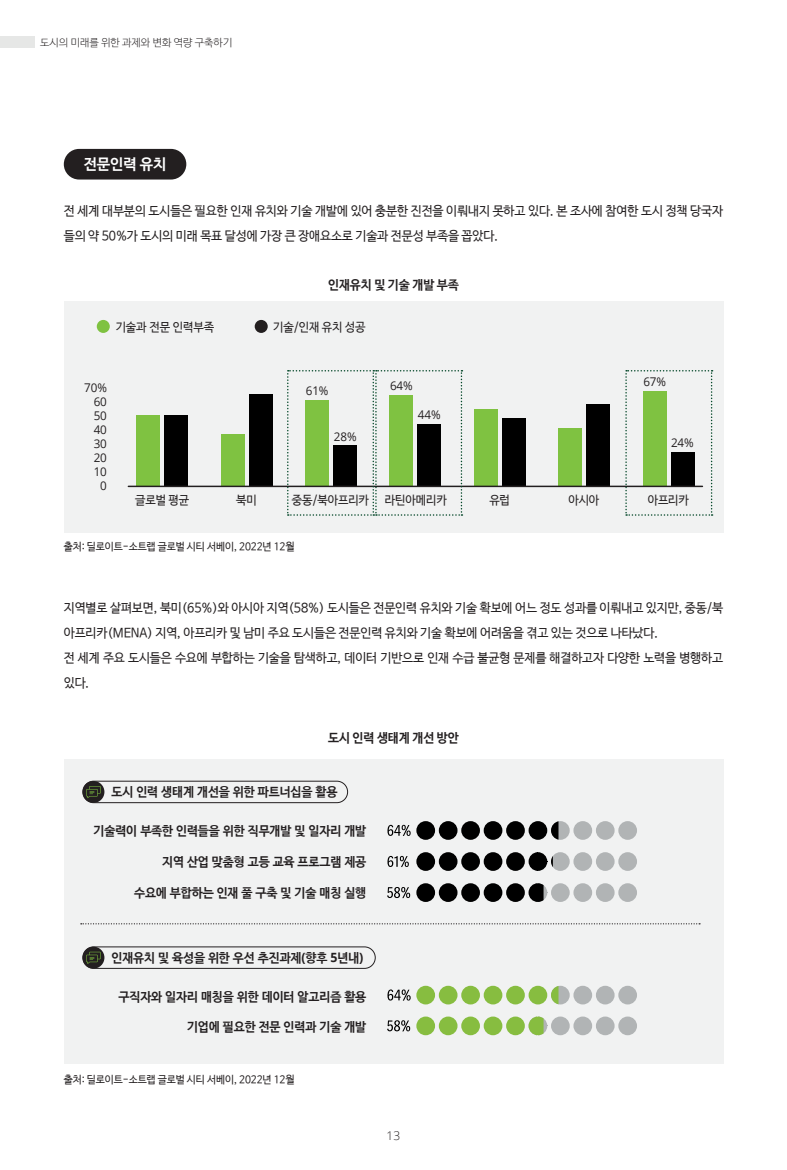
<style>
.page{position:relative;width:787px;height:1170px;background:#fff}
.page>*{position:absolute;margin:0;border:0;box-sizing:border-box;transform-origin:0 0}
.t1{font:700 15px "Nanum Barun Gothic";letter-spacing:-.01em;color:#fff}
.t2{font:12.75px/24.8px "Nanum Barun Gothic";letter-spacing:-.01em;color:#231f20}
.t3{font:700 12.75px "Nanum Barun Gothic";letter-spacing:-.01em;color:#231f20}
.t4{font:12px "Nanum Barun Gothic";letter-spacing:-.01em;color:#231f20}
.t5{font:12px "Open Sans";letter-spacing:-.01em;color:#231f20}
.t6{font:300 12px "Open Sans";color:#231f20}
.t7{font:10.5px "Nanum Barun Gothic";letter-spacing:-.01em;color:#231f20}
.t8{font:300 10.5px "Nanum Barun Gothic";color:#231f20}
.s1{font-family:"Open Sans"}
</style>
<div class="page">
<div style="left:0;top:36px;width:35px;height:12px;background:#e6e7e6"></div>
<div style="left:64px;top:301px;width:659px;height:232px;background:#f1f2f2"></div>
<div style="left:64px;top:759px;width:659px;height:305px;background:#f1f2f2"></div>
<div style="left:64px;top:149px;width:122px;height:30px;background:#231f20;border-radius:15px"></div>
<div style="left:97px;top:320px;width:13px;height:13px;background:#7fc241;border-radius:50%"></div>
<div style="left:255px;top:320px;width:13px;height:13px;background:#231f20;border-radius:50%"></div>
<div style="left:136px;top:415px;width:24px;height:71px;background:#7fc241"></div>
<div style="left:164px;top:415px;width:24px;height:71px;background:#000"></div>
<div style="left:221px;top:434px;width:24px;height:52px;background:#7fc241"></div>
<div style="left:249px;top:394px;width:23px;height:92px;background:#000"></div>
<div style="left:474px;top:409px;width:23px;height:77px;background:#7fc241"></div>
<div style="left:502px;top:418px;width:23px;height:68px;background:#000"></div>
<div style="left:558px;top:428px;width:24px;height:58px;background:#7fc241"></div>
<div style="left:586px;top:404px;width:24px;height:82px;background:#000"></div>
<hr style="left:128px;top:485px;width:574px;height:2px;background:#231f20">
<svg style="left:287px;top:370px;width:175px;height:145px"></svg>
<svg style="left:625px;top:370px;width:87px;height:145px"></svg>
<svg style="left:387px;top:855px;width:22px;height:12px"></svg>
<div style="left:416px;top:852px;width:19px;height:18px;background:#000;border-radius:50%"></div>
<div style="left:439px;top:852px;width:18px;height:18px;background:#000;border-radius:50%"></div>
<div style="left:461px;top:852px;width:19px;height:18px;background:#000;border-radius:50%"></div>
<div style="left:483px;top:852px;width:19px;height:18px;background:#000;border-radius:50%"></div>
<div style="left:506px;top:852px;width:19px;height:18px;background:#000;border-radius:50%"></div>
<div style="left:551px;top:852px;width:18px;height:18px;background:#b1b4b5;border-radius:50%"></div>
<div style="left:528px;top:852px;width:19px;height:18px;background:#000;border-radius:50%"></div>
<div style="left:573px;top:852px;width:19px;height:18px;background:#b1b4b5;border-radius:50%"></div>
<div style="left:596px;top:852px;width:18px;height:18px;background:#b1b4b5;border-radius:50%"></div>
<div style="left:618px;top:852px;width:19px;height:18px;background:#b1b4b5;border-radius:50%"></div>
<svg style="left:551px;top:856px;width:2px;height:11px"></svg>
<svg style="left:387px;top:989px;width:23px;height:11px"></svg>
<div style="left:416px;top:985px;width:19px;height:19px;background:#87bd40;border-radius:50%"></div>
<div style="left:439px;top:985px;width:18px;height:19px;background:#87bd40;border-radius:50%"></div>
<div style="left:461px;top:985px;width:19px;height:19px;background:#87bd40;border-radius:50%"></div>
<div style="left:483px;top:985px;width:19px;height:19px;background:#87bd40;border-radius:50%"></div>
<div style="left:506px;top:985px;width:19px;height:19px;background:#87bd40;border-radius:50%"></div>
<div style="left:528px;top:985px;width:19px;height:19px;background:#87bd40;border-radius:50%"></div>
<div style="left:551px;top:985px;width:18px;height:19px;background:#b1b4b5;border-radius:50%"></div>
<div style="left:573px;top:985px;width:19px;height:19px;background:#b1b4b5;border-radius:50%"></div>
<div style="left:596px;top:985px;width:18px;height:19px;background:#b1b4b5;border-radius:50%"></div>
<div style="left:618px;top:985px;width:19px;height:19px;background:#b1b4b5;border-radius:50%"></div>
<svg style="left:551px;top:985px;width:7px;height:19px"></svg>
<svg style="left:387px;top:824px;width:23px;height:11px"></svg>
<div style="left:416px;top:821px;width:19px;height:18px;background:#000;border-radius:50%"></div>
<div style="left:439px;top:821px;width:18px;height:18px;background:#000;border-radius:50%"></div>
<div style="left:461px;top:821px;width:19px;height:18px;background:#000;border-radius:50%"></div>
<div style="left:483px;top:821px;width:19px;height:18px;background:#000;border-radius:50%"></div>
<div style="left:506px;top:821px;width:19px;height:18px;background:#000;border-radius:50%"></div>
<div style="left:528px;top:821px;width:19px;height:18px;background:#000;border-radius:50%"></div>
<div style="left:551px;top:821px;width:18px;height:18px;background:#b1b4b5;border-radius:50%"></div>
<div style="left:573px;top:821px;width:19px;height:18px;background:#b1b4b5;border-radius:50%"></div>
<div style="left:596px;top:821px;width:18px;height:18px;background:#b1b4b5;border-radius:50%"></div>
<div style="left:618px;top:821px;width:19px;height:18px;background:#b1b4b5;border-radius:50%"></div>
<svg style="left:551px;top:821px;width:7px;height:18px"></svg>
<svg style="left:387px;top:1020px;width:23px;height:11px"></svg>
<div style="left:416px;top:1016px;width:19px;height:19px;background:#87bd40;border-radius:50%"></div>
<div style="left:439px;top:1016px;width:18px;height:19px;background:#87bd40;border-radius:50%"></div>
<div style="left:461px;top:1016px;width:19px;height:19px;background:#87bd40;border-radius:50%"></div>
<div style="left:483px;top:1016px;width:19px;height:19px;background:#87bd40;border-radius:50%"></div>
<div style="left:506px;top:1016px;width:19px;height:19px;background:#87bd40;border-radius:50%"></div>
<div style="left:551px;top:1016px;width:18px;height:19px;background:#b1b4b5;border-radius:50%"></div>
<svg style="left:528px;top:1016px;width:19px;height:19px"></svg>
<div style="left:573px;top:1016px;width:19px;height:19px;background:#b1b4b5;border-radius:50%"></div>
<div style="left:596px;top:1016px;width:18px;height:19px;background:#b1b4b5;border-radius:50%"></div>
<div style="left:618px;top:1016px;width:19px;height:19px;background:#b1b4b5;border-radius:50%"></div>
<svg style="left:528px;top:1016px;width:15px;height:19px"></svg>
<svg style="left:387px;top:887px;width:23px;height:11px"></svg>
<div style="left:416px;top:883px;width:19px;height:18px;background:#000;border-radius:50%"></div>
<div style="left:439px;top:883px;width:18px;height:18px;background:#000;border-radius:50%"></div>
<div style="left:461px;top:883px;width:19px;height:18px;background:#000;border-radius:50%"></div>
<div style="left:483px;top:883px;width:19px;height:18px;background:#000;border-radius:50%"></div>
<div style="left:506px;top:883px;width:19px;height:18px;background:#000;border-radius:50%"></div>
<div style="left:551px;top:883px;width:18px;height:18px;background:#b1b4b5;border-radius:50%"></div>
<svg style="left:528px;top:883px;width:19px;height:18px"></svg>
<div style="left:573px;top:883px;width:19px;height:18px;background:#b1b4b5;border-radius:50%"></div>
<div style="left:596px;top:883px;width:18px;height:18px;background:#b1b4b5;border-radius:50%"></div>
<div style="left:618px;top:883px;width:19px;height:18px;background:#b1b4b5;border-radius:50%"></div>
<svg style="left:528px;top:883px;width:15px;height:18px"></svg>
<svg style="left:81px;top:923px;width:619px;height:1px"></svg>
<div style="left:82px;top:781px;width:22px;height:21px;background:#231f20;border-radius:50%"></div>
<div style="left:82px;top:946px;width:22px;height:22px;background:#231f20;border-radius:50%"></div>
<svg style="left:86px;top:786px;width:15px;height:12px"></svg>
<svg style="left:86px;top:951px;width:15px;height:12px"></svg>
<div style="left:82px;top:780px;width:266px;height:23px;border:1px solid #231f20;border-radius:11px"></div>
<div style="left:82px;top:946px;width:293px;height:22px;border:1px solid #231f20;border-radius:11px"></div>
<p class="t8" style="left:40px;top:37px;width:194px">도시의 미래를 위한 과제와 변화 역량 구축하기</p>
<p class="t1" style="left:84px;top:156px;width:84px">전문인력 유치</p>
<p class="t2" style="left:64px;top:199px;width:661px">전 세계 대부분의 도시들은 필요한 인재 유치와 기술 개발에 있어 충분한 진전을 이뤄내지 못하고 있다. 본 조사에 참여한 도시 정책 당국자 들의 약 50%가 도시의 미래 목표 달성에 가장 큰 장애요소로 기술과 전문성 부족을 꼽았다.</p>
<p class="t4" style="left:116px;top:321px;width:100px">기술과 전문 인력부족</p>
<p class="t5" style="left:84px;top:379px;width:24px">70%</p>
<p class="t5" style="left:94px;top:393px;width:15px">60</p>
<p class="t5" style="left:94px;top:407px;width:15px">50</p>
<p class="t5" style="left:94px;top:421px;width:15px">40</p>
<p class="t5" style="left:94px;top:435px;width:15px">30</p>
<p class="t5" style="left:94px;top:449px;width:15px">20</p>
<p class="t5" style="left:94px;top:463px;width:15px">10</p>
<p class="t5" style="left:100px;top:477px;width:8px">0</p>
<p class="t4" style="left:135px;top:494px;width:55px">글로벌 평균</p>
<p class="t3" style="left:328px;top:278px;width:132px">인재유치 및 기술 개발 부족</p>
<p class="t4" style="left:273px;top:321px;width:94px">기술/인재 유치 성공</p>
<p class="t5" style="left:306px;top:383px;width:24px">61%</p>
<p class="t5" style="left:334px;top:428px;width:24px">28%</p>
<p class="t5" style="left:390px;top:378px;width:24px">64%</p>
<p class="t5" style="left:418px;top:406px;width:24px">44%</p>
<p class="t5" style="left:643px;top:373px;width:24px">67%</p>
<p class="t5" style="left:671px;top:434px;width:24px">24%</p>
<p class="t4" style="left:236px;top:494px;width:22px">북미</p>
<p class="t4" style="left:292px;top:494px;width:79px">중동/북아프리카</p>
<p class="t4" style="left:385px;top:494px;width:63px">라틴아메리카</p>
<p class="t4" style="left:489px;top:494px;width:22px">유럽</p>
<p class="t4" style="left:568px;top:494px;width:32px">아시아</p>
<p class="t4" style="left:647px;top:494px;width:43px">아프리카</p>
<p class="t7" style="left:64px;top:541px;width:232px">출처: 딜로이트-소트랩 글로벌 시티 서베이, 2022년 12월</p>
<p class="t2" style="left:64px;top:596px;width:661px">지역별로 살펴보면, 북미(65%)와 아시아 지역(58%) 도시들은 전문인력 유치와 기술 확보에 어느 정도 성과를 이뤄내고 있지만, 중동/북 아프리카(MENA) 지역, 아프리카 및 남미 주요 도시들은 전문인력 유치와 기술 확보에 어려움을 겪고 있는 것으로 나타났다.</p>
<p class="t2" style="left:64px;top:646px;width:661px">전 세계 주요 도시들은 수요에 부합하는 기술을 탐색하고, 데이터 기반으로 인재 수급 불균형 문제를 해결하고자 다양한 노력을 병행하고 있다.</p>
<p class="t3" style="left:328px;top:731px;width:132px">도시 인력 생태계 개선 방안</p>
<p class="t3" style="left:111px;top:785px;width:227px">도시 인력 생태계 개선을 위한 파트너십을 활용</p>
<p class="t3" style="left:94px;top:823px;width:274px">기술력이 부족한 인력들을 위한 직무개발 및 일자리 개발</p>
<p class="t3" style="left:162px;top:855px;width:206px">지역 산업 맞춤형 고등 교육 프로그램 제공</p>
<p class="t3" style="left:134px;top:886px;width:234px">수요에 부합하는 인재 풀 구축 및 기술 매칭 실행</p>
<p class="t3" style="left:111px;top:951px;width:253px">인재유치 및 육성을 위한 우선 추진과제<span class="s1">(</span>향후 <span class="s1">5</span>년내<span class="s1">)</span></p>
<p class="t3" style="left:118px;top:990px;width:249px">구직자와 일자리 매칭을 위한 데이터 알고리즘 활용</p>
<p class="t3" style="left:187px;top:1019px;width:181px">기업에 필요한 전문 인력과 기술 개발</p>
<p class="t7" style="left:64px;top:1073px;width:232px">출처: 딜로이트-소트랩 글로벌 시티 서베이, 2022년 12월</p>
<p class="t6" style="left:386px;top:1127px;width:15px">13</p>
</div>
